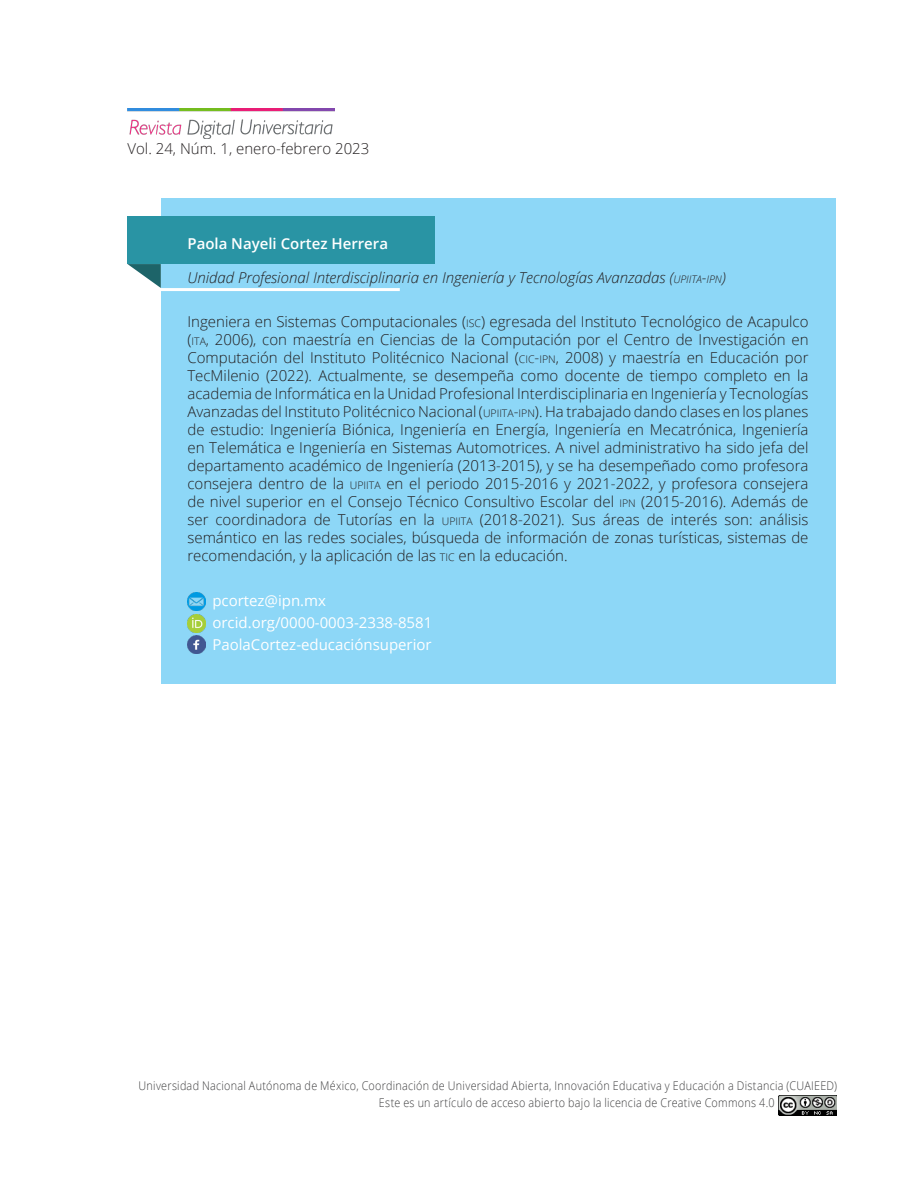
<style>
.page{position:relative;width:918px;height:1188px;background:#fff}
.page>*{position:absolute;margin:0;border:0;box-sizing:border-box;transform-origin:0 0}
.autor_Info2{font:300 15px/18px "Open Sans";color:#231f20;text-align:justify}
.autor_Info2-2{font:italic 300 15px "Open Sans";color:#231f20}
.autor_Info2-3{font:15px "Open Sans";color:#fff}
.autor_info{font:600 15px "Open Sans";color:#fff}
.t1{font:300 12px/17px "Open Sans";letter-spacing:.025em;color:#3e3e3f;scale:.9 1}
.s1{font-size:10.5px}
.s2{font-style:inherit}
</style>
<div class="page">
<img style="left:128px;top:108px;width:207px;height:30px">
<img style="left:778px;top:1096px;width:59px;height:20px">
<div style="left:161px;top:198px;width:675px;height:486px;background:#8dd7f7"></div>
<div style="left:128px;top:217px;width:307px;height:47px;background:#2994a4"></div>
<svg style="left:127px;top:264px;width:34px;height:24px"></svg>
<hr style="left:161px;top:288px;width:239px;height:3px;background:#fff">
<img style="left:187px;top:593px;width:18px;height:18px">
<img style="left:187px;top:615px;width:18px;height:18px">
<img style="left:187px;top:636px;width:18px;height:18px">
<p class="autor_Info2" style="left:128px;top:139px;width:243px">Vol. 24, Núm. 1, enero-febrero 2023</p>
<p class="autor_info" style="left:187px;top:233px;width:202px">Paola Nayeli Cortez Herrera</p>
<p class="autor_Info2-2" style="left:187px;top:267px;width:540px">Unidad Profesional Interdisciplinaria en Ingeniería y Tecnologías Avanzadas (<span class="s1">UPIITA</span><span class="s2">-</span><span class="s1">IPN</span>)</p>
<p class="autor_Info2" style="left:187px;top:313px;width:623px">Ingeniera en Sistemas Computacionales (<span class="s1">ISC</span>) egresada del Instituto Tecnológico de Acapulco (<span class="s1">ITA</span>, 2006), con maestría en Ciencias de la Computación por el Centro de Investigación en Computación del Instituto Politécnico Nacional (<span class="s1">CIC</span><span class="s2">-</span><span class="s1">IPN</span>, 2008) y maestría en Educación por TecMilenio (2022). Actualmente, se desempeña como docente de tiempo completo en la academia de Informática en la Unidad Profesional Interdisciplinaria en Ingeniería y Tecnologías Avanzadas del Instituto Politécnico Nacional (<span class="s1">UPIITA</span><span class="s2">-</span><span class="s1">IPN</span>). Ha trabajado dando clases en los planes de estudio: Ingeniería Biónica, Ingeniería en Energía, Ingeniería en Mecatrónica, Ingeniería en Telemática e Ingeniería en Sistemas Automotrices. A nivel administrativo ha sido jefa del departamento académico de Ingeniería (2013-2015), y se ha desempeñado como profesora consejera dentro de la <span class="s1">UPIITA</span> en el periodo 2015-2016 y 2021-2022, y profesora consejera de nivel superior en el Consejo Técnico Consultivo Escolar del <span class="s1">IPN</span> (2015-2016). Además de ser coordinadora de Tutorías en la <span class="s1">UPIITA</span> (2018-2021). Sus áreas de interés son: análisis semántico en las redes sociales, búsqueda de información de zonas turísticas, sistemas de recomendación, y la aplicación de las <span class="s1">TIC</span> en la educación.</p>
<p class="autor_Info2-3" style="left:212px;top:590px;width:115px">pcortez@ipn.mx</p>
<p class="autor_Info2-3" style="left:212px;top:612px;width:221px">orcid.org/0000-0003-2338-8581</p>
<p class="autor_Info2-3" style="left:212px;top:635px;width:221px">PaolaCortez-educaciónsuperior</p>
<p class="t1" style="left:379px;top:1077px;width:511px;text-indent:-240px">Universidad Nacional Autónoma de México, Coordinación de Universidad Abierta, Innovación Educativa y Educación a Distancia (CUAIEED)<br>Este es un artículo de acceso abierto bajo la licencia de Creative Commons 4.0</p>
</div>
